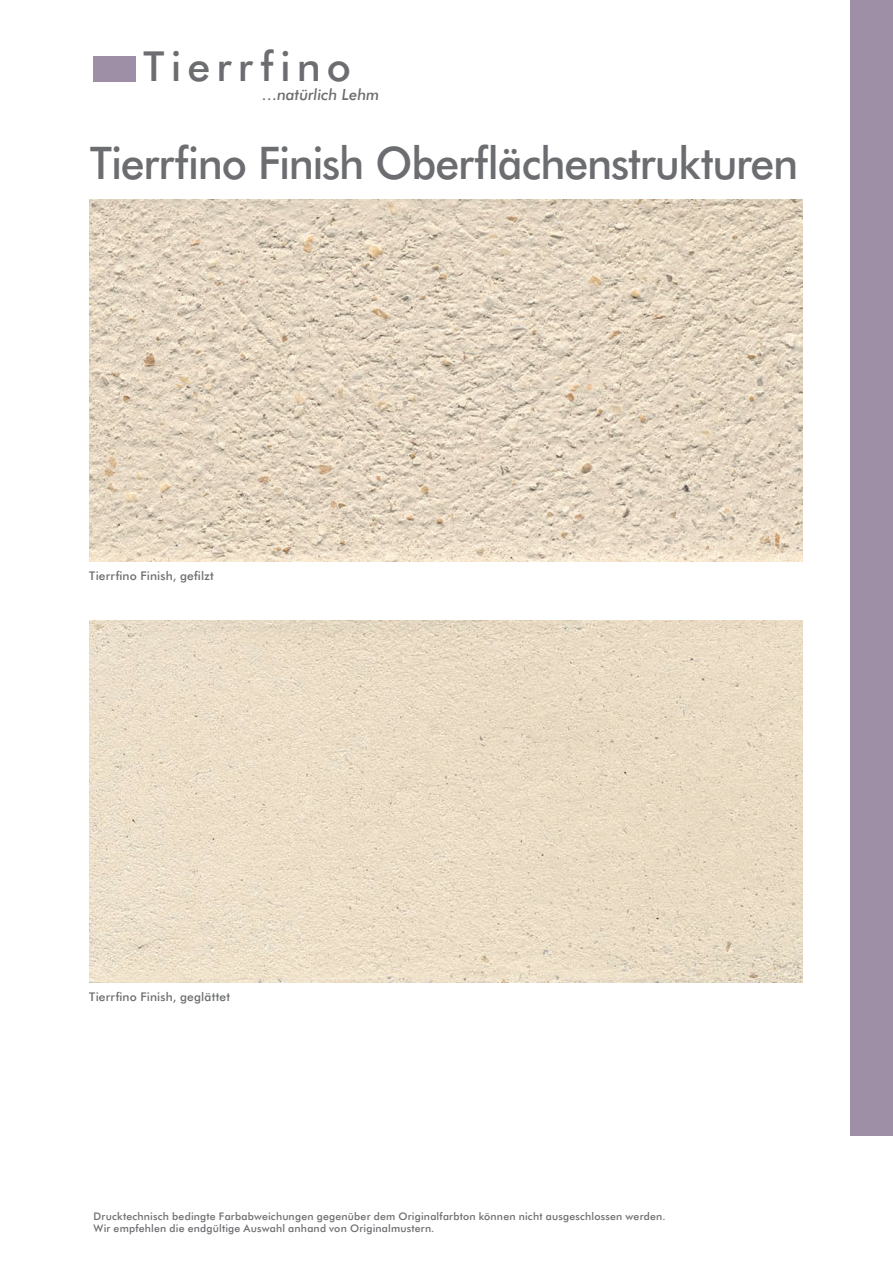
<style>
.page{position:relative;width:893px;height:1263px;background:#fff}
.page>*{position:absolute;margin:0;border:0;box-sizing:border-box;transform-origin:0 0}
.t1{font:500 45px "Futura BT";letter-spacing:-.025em;color:#6c6d70;scale:.95 1}
.t2{font:500 41.4px "Futura BT";letter-spacing:.155em;color:#6c6d70}
.t3{font:italic 500 15.45px "Futura BT";letter-spacing:-.005em;color:#6c6d70}
.t4{font:500 12px "Futura BT";letter-spacing:.015em;color:#6c6d70}
.t5{font:500 10.5px/12px "Futura BT";letter-spacing:.02em;color:#6c6d70}
</style>
<div class="page">
<div style="left:93px;top:56px;width:42px;height:25px;background:#9e8fa7"></div>
<div style="left:850px;top:0;width:43px;height:1135px;background:#9e8fa7"></div>
<img style="left:89px;top:200px;width:713px;height:361px">
<img style="left:89px;top:621px;width:713px;height:361px">
<h2 class="t2" style="left:143px;top:41px;width:209px">Tierrfino</h2>
<h3 class="t3" style="left:262px;top:85px;width:119px">…natürlich Lehm</h3>
<h1 class="t1" style="left:90px;top:136px;width:747px">Tierrfino Finish Oberflächenstrukturen</h1>
<p class="t4" style="left:89px;top:568px;width:126px">Tierrfino Finish, gefilzt</p>
<p class="t4" style="left:89px;top:989px;width:142px">Tierrfino Finish, geglättet</p>
<p class="t5" style="left:94px;top:1210px;width:573px">Drucktechnisch bedingte Farbabweichungen gegenüber dem Originalfarbton können nicht ausgeschlossen werden.<br>Wir empfehlen die endgültige Auswahl anhand von Originalmustern.</p>
</div>
